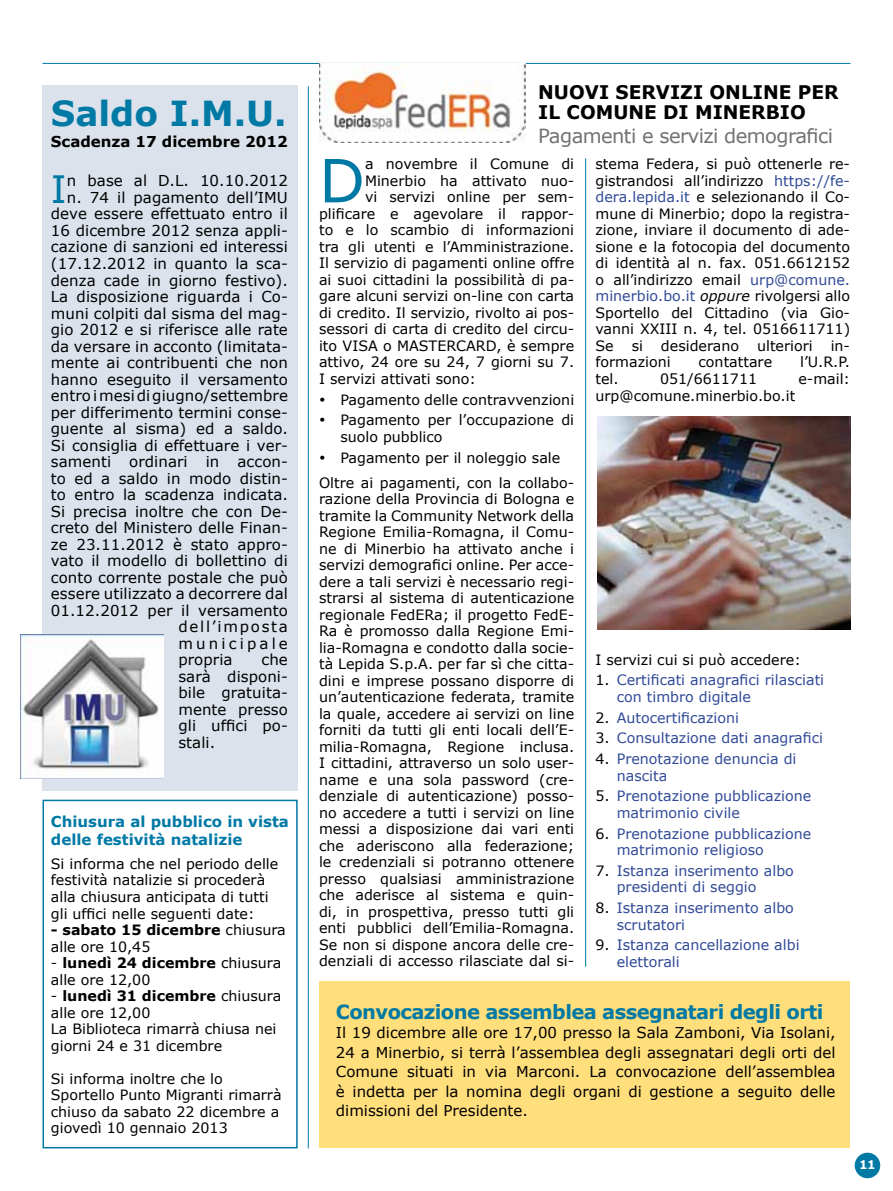
<style>
.page{position:relative;width:893px;height:1191px;background:#fff}
.page>*{position:absolute;margin:0;border:0;box-sizing:border-box;transform-origin:0 0}
.t1{font:59.7px "Verdana";color:#0079a5}
.t2{font:37.65px "Verdana";color:#0079a5}
.t3{font:700 34.5px "Verdana";color:#0079a5}
.t4{font:700 19.5px "Verdana";letter-spacing:-.03em;color:#0079a5}
.t5{font:19.5px "Verdana";letter-spacing:-.03em;color:#707172}
.t6{font:700 18.75px/19.5px "Verdana";color:#000}
.t7{font:15px/16.5px "Verdana";letter-spacing:.005em;color:#000;text-align:justify}
.t8{font:700 15px/18px "Verdana";color:#0079a5}
.t9{font:700 15px "Verdana";color:#000}
.t10{font:15px "Verdana";letter-spacing:.115em;color:#000}
.t11{font:15px "Verdana";letter-spacing:.21em;color:#000}
.t12{font:14.25px/16.5px "Verdana";color:#000}
.t13{font:14.25px/16.5px "Verdana";color:#314a97}
.t14{font:700 12px "Verdana";color:#fff}
.s1{font-weight:700}
.s2{color:#314a97}
.s3{font-style:italic}
.s4{color:#000}
</style>
<div class="page">
<hr style="left:43px;top:63px;width:807px;height:1px;background:#0079a5">
<img style="left:319px;top:64px;width:206px;height:78px">
<div style="left:319px;top:981px;width:531px;height:166px;background:#ffde7c"></div>
<div style="left:43px;top:85px;width:255px;height:706px;background:#dbe2ec"></div>
<img style="left:20px;top:634px;width:144px;height:144px">
<img style="left:597px;top:417px;width:254px;height:212px">
<div style="left:43px;top:799px;width:255px;height:349px;border:2px solid #0079a5"></div>
<hr style="left:585px;top:158px;width:1px;height:808px;background:#0079a5">
<hr style="left:308px;top:86px;width:1px;height:1062px;background:#0079a5">
<div style="left:855px;top:1152px;width:25px;height:26px;background:#0079a5;border-radius:50%"></div>
<h3 class="t3" style="left:51px;top:91px;width:237px">Saldo I.M.U.</h3>
<p class="t9" style="left:51px;top:132px;width:239px">Scadenza 17 dicembre 2012</p>
<h2 class="t2" style="left:51px;top:165px;width:17px">I</h2>
<p class="t7" style="left:67px;top:173px;width:222px">n base al D.L. 10.10.2012</p>
<p class="t7" style="left:67px;top:189px;width:222px">n. 74 il pagamento dell’IMU</p>
<p class="t7" style="left:51px;top:206px;width:239px">deve essere effettuato entro il</p>
<p class="t7" style="left:51px;top:222px;width:239px">16 dicembre 2012 senza appli-</p>
<p class="t7" style="left:51px;top:239px;width:239px">cazione di sanzioni ed interessi</p>
<p class="t7" style="left:51px;top:255px;width:239px">(17.12.2012 in quanto la sca-</p>
<p class="t7" style="left:51px;top:272px;width:239px">denza cade in giorno festivo).</p>
<p class="t7" style="left:51px;top:288px;width:238px">La disposizione riguarda i Co-</p>
<p class="t7" style="left:51px;top:305px;width:238px">muni colpiti dal sisma del mag-</p>
<p class="t7" style="left:51px;top:321px;width:239px">gio 2012 e si riferisce alle rate</p>
<p class="t7" style="left:51px;top:338px;width:239px">da versare in acconto (limitata-</p>
<p class="t7" style="left:51px;top:354px;width:239px">mente ai contribuenti che non</p>
<p class="t7" style="left:51px;top:371px;width:239px">hanno eseguito il versamento</p>
<p class="t7" style="left:51px;top:387px;width:239px">entro i mesi di giugno/settembre</p>
<p class="t7" style="left:51px;top:404px;width:239px">per differimento termini conse-</p>
<p class="t7" style="left:51px;top:420px;width:239px">guente al sisma) ed a saldo.</p>
<p class="t7" style="left:51px;top:437px;width:238px">Si consiglia di effettuare i ver-</p>
<p class="t7" style="left:51px;top:453px;width:239px">samenti ordinari in accon-</p>
<p class="t7" style="left:51px;top:470px;width:239px">to ed a saldo in modo distin-</p>
<p class="t7" style="left:51px;top:486px;width:239px">to entro la scadenza indicata.</p>
<p class="t7" style="left:51px;top:503px;width:239px">Si precisa inoltre che con De-</p>
<p class="t7" style="left:51px;top:519px;width:238px">creto del Ministero delle Finan-</p>
<p class="t7" style="left:51px;top:536px;width:239px">ze 23.11.2012 è stato appro-</p>
<p class="t7" style="left:51px;top:552px;width:238px">vato il modello di bollettino di</p>
<p class="t7" style="left:51px;top:569px;width:239px">conto corrente postale che può</p>
<p class="t7" style="left:51px;top:585px;width:238px">essere utilizzato a decorrere dal</p>
<p class="t7" style="left:51px;top:602px;width:239px">01.12.2012 per il versamento</p>
<p class="t10" style="left:178px;top:617px;width:111px">dell’imposta</p>
<p class="t11" style="left:178px;top:633px;width:111px">municipale</p>
<p class="t7" style="left:178px;top:651px;width:56px">propria</p>
<p class="t7" style="left:178px;top:651px;width:111px;text-indent:83px">che sarà disponi&shy;bile gratuita&shy;mente presso gli uffici po&shy;stali.</p>
<p class="t8" style="left:51px;top:812px;width:240px">Chiusura al pubblico in vista delle festività natalizie</p>
<p class="t12" style="left:51px;top:855px;width:229px">Si informa che nel periodo delle festività natalizie si procederà alla chiusura anticipata di tutti gli uffici nelle seguenti date:</p>
<p class="t12" style="left:51px;top:921px;width:236px"><span class="s1">- sabato 15 dicembre</span> chiusura alle ore 10,45</p>
<p class="t12" style="left:51px;top:954px;width:232px">- <span class="s1">lunedì 24 dicembre</span> chiusura alle ore 12,00</p>
<p class="t12" style="left:51px;top:987px;width:232px">- <span class="s1">lunedì 31 dicembre</span> chiusura alle ore 12,00<br>La Biblioteca rimarrà chiusa nei giorni 24 e 31 dicembre</p>
<p class="t12" style="left:51px;top:1070px;width:232px">Si informa inoltre che lo<br>Sportello Punto Migranti rimarrà chiuso da sabato 22 dicembre a giovedì 10 gennaio 2013</p>
<h3 class="t6" style="left:538px;top:83px;width:302px">NUOVI SERVIZI ONLINE PER<br>IL COMUNE DI MINERBIO</h3>
<h3 class="t5" style="left:538px;top:123px;width:296px">Pagamenti e servizi demografici</h3>
<h1 class="t1" style="left:319px;top:143px;width:47px">D</h1>
<p class="t12" style="left:365px;top:156px;width:211px">a novembre il Comune di</p>
<p class="t12" style="left:365px;top:173px;width:211px">Minerbio ha attivato nuo-</p>
<p class="t12" style="left:365px;top:189px;width:211px">vi servizi online per sem-</p>
<p class="t12" style="left:319px;top:206px;width:257px">plificare e agevolare il rappor-</p>
<p class="t12" style="left:319px;top:222px;width:257px">to e lo scambio di informazioni</p>
<p class="t12" style="left:319px;top:239px;width:257px">tra gli utenti e l’Amministrazione.</p>
<p class="t12" style="left:319px;top:255px;width:257px">Il servizio di pagamenti online offre</p>
<p class="t12" style="left:319px;top:272px;width:257px">ai suoi cittadini la possibilità di pa-</p>
<p class="t12" style="left:319px;top:288px;width:257px">gare alcuni servizi on-line con carta</p>
<p class="t12" style="left:319px;top:305px;width:257px">di credito. Il servizio, rivolto ai pos-</p>
<p class="t12" style="left:319px;top:321px;width:257px">sessori di carta di credito del circu-</p>
<p class="t12" style="left:319px;top:338px;width:257px">ito VISA o MASTERCARD, è sempre</p>
<p class="t12" style="left:319px;top:354px;width:257px">attivo, 24 ore su 24, 7 giorni su 7.</p>
<p class="t12" style="left:319px;top:371px;width:158px">I servizi attivati sono:</p>
<p class="t12" style="left:319px;top:391px;width:257px">• Pagamento delle contravvenzioni</p>
<p class="t12" style="left:340px;top:412px;width:235px;text-indent:-21px">• Pagamento per l’occupazione di suolo pubblico</p>
<p class="t12" style="left:319px;top:445px;width:257px;line-height:25px">• Pagamento per il noleggio sale<br>Oltre ai pagamenti, con la collabo-</p>
<p class="t12" style="left:319px;top:491px;width:257px;text-align:justify">razione della Provincia di Bologna e tramite la Community Network della Regione Emilia-Romagna, il Comu&shy;ne di Minerbio ha attivato anche i servizi demografici online. Per acce&shy;dere a tali servizi è necessario regi&shy;strarsi al sistema di autenticazione regionale FedERa; il progetto FedE-Ra è promosso dalla Regione Emi&shy;lia-Romagna e condotto dalla socie&shy;tà Lepida S.p.A. per far sì che citta&shy;dini e imprese possano disporre di un’autenticazione federata, tramite la quale, accedere ai servizi on line forniti da tutti gli enti locali dell’E&shy;milia-Romagna, Regione inclusa.<br>I cittadini, attraverso un solo user&shy;name e una sola password (cre&shy;denziale di autenticazione) posso&shy;no accedere a tutti i servizi on line messi a disposizione dai vari enti che aderiscono alla federazione; le credenziali si potranno ottenere presso qualsiasi amministrazione che aderisce al sistema e quin&shy;di, in prospettiva, presso tutti gli enti pubblici dell’Emilia-Romagna.<br>Se non si dispone ancora delle cre&shy;denziali di accesso rilasciate dal si-</p>
<p class="t12" style="left:595px;top:156px;width:256px;text-align:justify">stema Federa, si può ottenerle re&shy;gistrandosi all’indirizzo <span class="s2">https://fe&shy;dera.lepida.it</span> e selezionando il Co&shy;mune di Minerbio; dopo la registra&shy;zione, inviare il documento di ade&shy;sione e la fotocopia del documento di identità al n. fax. 051.6612152 o all’indirizzo email <span class="s2">urp@comune. minerbio.bo.it</span> <span class="s3">oppure</span> rivolgersi allo Sportello del Cittadino (via Gio&shy;vanni XXIII n. 4, tel. 0516611711)<br>Se</p>
<p class="t12" style="left:632px;top:338px;width:13px">si</p>
<p class="t12" style="left:661px;top:338px;width:80px">desiderano</p>
<p class="t12" style="left:757px;top:338px;width:57px">ulteriori</p>
<p class="t12" style="left:831px;top:338px;width:21px">in-</p>
<p class="t12" style="left:595px;top:354px;width:77px">formazioni</p>
<p class="t12" style="left:699px;top:354px;width:75px">contattare</p>
<p class="t12" style="left:800px;top:354px;width:51px">l’U.R.P.</p>
<p class="t12" style="left:595px;top:371px;width:25px">tel.</p>
<p class="t12" style="left:660px;top:371px;width:99px">051/6611711</p>
<p class="t12" style="left:798px;top:371px;width:53px">e-mail:</p>
<p class="t12" style="left:595px;top:387px;width:201px">urp@comune.minerbio.bo.it</p>
<p class="t12" style="left:595px;top:651px;width:207px">I servizi cui si può accedere:</p>
<p class="t13" style="left:617px;top:672px;width:209px;text-indent:-21px"><span class="s4">1.</span> Certificati anagrafici rilasciati con timbro digitale</p>
<p class="t13" style="left:595px;top:709px;width:145px"><span class="s4">2.</span> Autocertificazioni</p>
<p class="t13" style="left:595px;top:730px;width:229px"><span class="s4">3.</span> Consultazione dati anagrafici</p>
<p class="t13" style="left:617px;top:751px;width:181px;text-indent:-21px"><span class="s4">4.</span> Prenotazione denuncia di nascita</p>
<p class="t13" style="left:617px;top:788px;width:196px;text-indent:-21px"><span class="s4">5.</span> Prenotazione pubblicazione matrimonio civile</p>
<p class="t13" style="left:617px;top:825px;width:196px;text-indent:-21px"><span class="s4">6.</span> Prenotazione pubblicazione matrimonio religioso</p>
<p class="t13" style="left:617px;top:862px;width:179px;text-indent:-21px"><span class="s4">7.</span> Istanza inserimento albo presidenti di seggio</p>
<p class="t13" style="left:617px;top:900px;width:179px;text-indent:-21px"><span class="s4">8.</span> Istanza inserimento albo scrutatori</p>
<p class="t13" style="left:617px;top:937px;width:184px;text-indent:-21px"><span class="s4">9.</span> Istanza cancellazione albi elettorali</p>
<h3 class="t4" style="left:336px;top:999px;width:489px">Convocazione assemblea assegnatari degli orti</h3>
<p class="t7" style="left:336px;top:1023px;width:501px;line-height:19.5px">Il 19 dicembre alle ore 17,00 presso la Sala Zamboni, Via Isolani, 24 a Minerbio, si terrà l’assemblea degli assegnatari degli orti del Comune situati in via Marconi. La convocazione dell’assemblea è indetta per la nomina degli organi di gestione a seguito delle dimissioni del Presidente.</p>
<p class="t14" style="left:859px;top:1157px;width:18px">11</p>
</div>
